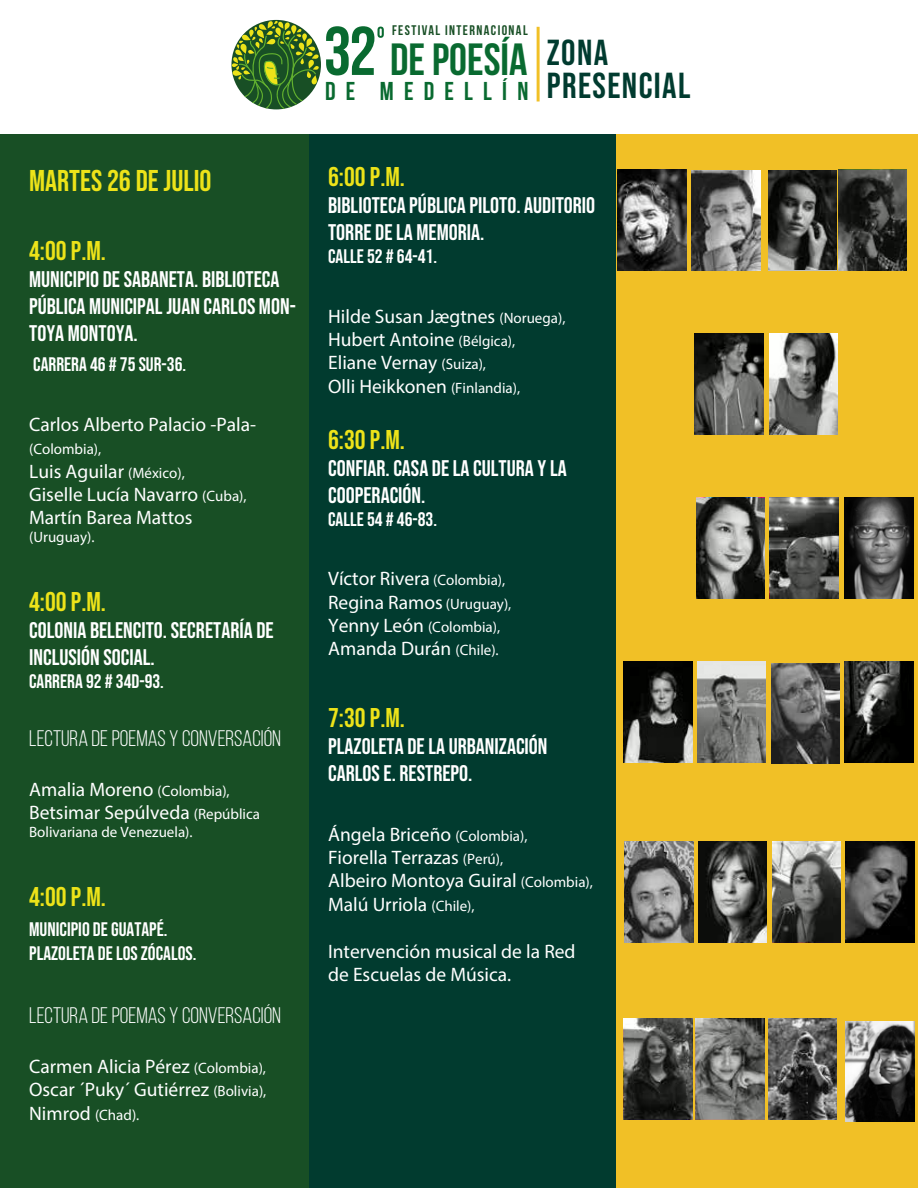
<style>
.page{position:relative;width:918px;height:1188px;background:#fff}
.page>*{position:absolute;margin:0;border:0;box-sizing:border-box;transform-origin:0 0}
.t1{font:700 45.15px "Bebas Neue";color:#096a30}
.t2{font:36px/33px "Bebas Neue";letter-spacing:.04em;color:#013b2f}
.t3{font:30px "Bebas Neue";color:#ede319}
.t4{font:27px "Bebas Neue";color:#ede319}
.t5{font:700 25.8px "Bebas Neue";letter-spacing:.395em;color:#096a30}
.t6{font:22.5px/27px "Bebas Neue";color:#fff}
.t7{font:22.5px "Bebas Neue";color:#fff}
.t8{font:19.5px/23.4px "Myriad Pro";color:#fff}
.t9{font:19.5px/23.4px "Bebas Neue";color:#fff}
.t10{font:15px "Myriad Pro";color:#fff}
.t11{font:700 13.95px "Bebas Neue";letter-spacing:.1em;color:#184f25}
.s1{font-size:15px}
.s2{font-size:19.5px}
.s3{font-size:68.85px}
</style>
<div class="page">
<div style="left:0;top:135px;width:312px;height:1053px;background:#184f25"></div>
<div style="left:309px;top:135px;width:308px;height:1053px;background:#013b2f"></div>
<div style="left:616px;top:135px;width:302px;height:1053px;background:#f1c026"></div>
<svg style="left:378px;top:27px;width:6px;height:11px"></svg>
<svg style="left:232px;top:21px;width:87px;height:88px"></svg>
<hr style="left:537px;top:27px;width:3px;height:75px;background:#f1c026">
<img style="left:618px;top:170px;width:68px;height:100px">
<img style="left:845px;top:498px;width:68px;height:100px">
<img style="left:846px;top:842px;width:68px;height:100px">
<svg style="left:768px;top:170px;width:69px;height:100px;background:#414240"></svg>
<svg style="left:695px;top:334px;width:68px;height:101px;background:#4e4f4e"></svg>
<svg style="left:696px;top:498px;width:69px;height:100px;background:#636462"></svg>
<svg style="left:770px;top:498px;width:68px;height:100px;background:#4e4f4d"></svg>
<svg style="left:697px;top:662px;width:69px;height:100px;background:#898a88"></svg>
<svg style="left:624px;top:662px;width:68px;height:100px;background:#343533"></svg>
<svg style="left:845px;top:662px;width:68px;height:100px;background:#262725"></svg>
<svg style="left:698px;top:841px;width:69px;height:101px;background:#464745"></svg>
<svg style="left:772px;top:842px;width:69px;height:100px;background:#686967"></svg>
<svg style="left:624px;top:1019px;width:68px;height:100px;background:#454644"></svg>
<svg style="left:696px;top:1019px;width:68px;height:100px;background:#727371"></svg>
<img style="left:692px;top:170px;width:68px;height:101px">
<svg style="left:769px;top:334px;width:69px;height:100px;background:#80817f"></svg>
<img style="left:771px;top:663px;width:68px;height:101px">
<img style="left:625px;top:841px;width:68px;height:101px">
<svg style="left:838px;top:170px;width:69px;height:100px;background:#363735"></svg>
<img style="left:846px;top:1021px;width:68px;height:101px">
<img style="left:768px;top:1018px;width:69px;height:101px">
<h3 class="t3" style="left:29px;top:164px;width:184px">MARTES 26 DE JULIO</h3>
<h3 class="t4" style="left:29px;top:235px;width:78px">4:00 P.M.</h3>
<p class="t6" style="left:29px;top:265px;width:268px">MUNICIPIO DE SABANETA. BIBLIOTECA<br>PÚBLICA MUNICIPAL JUAN CARLOS MON-<br>TOYA MONTOYA.</p>
<p class="t9" style="left:33px;top:353px;width:154px">CARRERA 46 # 75 SUR-36.</p>
<p class="t8" style="left:29px;top:412px;width:228px">Carlos Alberto Palacio -Pala-</p>
<p class="t10" style="left:29px;top:440px;width:74px">(Colombia),</p>
<p class="t8" style="left:29px;top:459px;width:219px">Luis Aguilar <span class="s1">(México),<br></span>Giselle Lucía Navarro <span class="s1">(Cuba),<br></span>Martín Barea Mattos</p>
<p class="t10" style="left:29px;top:528px;width:67px">(Uruguay).</p>
<h3 class="t4" style="left:29px;top:586px;width:78px">4:00 P.M.</h3>
<p class="t6" style="left:29px;top:616px;width:246px">COLONIA BELENCITO. SECRETARÍA DE<br>INCLUSIÓN SOCIAL.</p>
<p class="t9" style="left:29px;top:669px;width:136px">CARRERA 92 # 34D-93.</p>
<p class="t7" style="left:29px;top:726px;width:253px">LECTURA DE POEMAS Y CONVERSACIÓN</p>
<p class="t8" style="left:29px;top:777px;width:232px">Amalia Moreno <span class="s1">(Colombia),<br></span>Betsimar Sepúlveda <span class="s1">(República</span></p>
<p class="t10" style="left:29px;top:823px;width:165px">Bolivariana de Venezuela).</p>
<h3 class="t4" style="left:29px;top:881px;width:78px">4:00 P.M.</h3>
<p class="t9" style="left:29px;top:918px;width:169px">MUNICIPIO DE GUATAPÉ.<br>PLAZOLETA DE LOS ZÓCALOS.</p>
<p class="t7" style="left:29px;top:1003px;width:253px">LECTURA DE POEMAS Y CONVERSACIÓN</p>
<p class="t8" style="left:29px;top:1055px;width:239px">Carmen Alicia Pérez <span class="s1">(Colombia),<br></span>Oscar ´Puky´ Gutiérrez <span class="s1">(Bolivia),</span></p>
<p class="t10" style="left:29px;top:1106px;width:112px"><span class="s2">Nimrod</span> (Chad).</p>
<p class="t11" style="left:392px;top:22px;width:137px">FESTIVAL INTERNACIONAL</p>
<h1 class="t1" style="left:324px;top:34px;width:205px"><span class="s3">32</span> DE POESÍA</h1>
<h3 class="t5" style="left:325px;top:77px;width:205px">DE MEDELLÍN</h3>
<h2 class="t2" style="left:547px;top:36px;width:145px">ZONA<br>PRESENCIAL</h2>
<h3 class="t4" style="left:328px;top:161px;width:78px">6:00 P.M.</h3>
<p class="t6" style="left:328px;top:191px;width:269px">BIBLIOTECA PÚBLICA PILOTO. AUDITORIO<br>TORRE DE LA MEMORIA.</p>
<p class="t9" style="left:328px;top:245px;width:110px">CALLE 52 # 64-41.</p>
<p class="t8" style="left:328px;top:304px;width:239px">Hilde Susan Jægtnes <span class="s1">(Noruega),<br></span>Hubert Antoine <span class="s1">(Bélgica),<br></span>Eliane Vernay <span class="s1">(Suiza),<br></span>Olli Heikkonen <span class="s1">(Finlandia),</span></p>
<h3 class="t4" style="left:328px;top:424px;width:78px">6:30 P.M.</h3>
<p class="t6" style="left:328px;top:454px;width:240px">CONFIAR. CASA DE LA CULTURA Y LA<br>COOPERACIÓN.</p>
<p class="t9" style="left:328px;top:507px;width:110px">CALLE 54 # 46-83.</p>
<p class="t8" style="left:328px;top:567px;width:185px">Víctor Rivera <span class="s1">(Colombia),<br></span>Regina Ramos <span class="s1">(Uruguay),</span></p>
<p class="t10" style="left:328px;top:618px;width:174px"><span class="s2">Yenny León</span> (Colombia),</p>
<p class="t8" style="left:328px;top:637px;width:172px">Amanda Durán <span class="s1">(Chile).</span></p>
<h3 class="t4" style="left:328px;top:703px;width:78px">7:30 P.M.</h3>
<p class="t6" style="left:328px;top:733px;width:221px">PLAZOLETA DE LA URBANIZACIÓN<br>CARLOS E. RESTREPO.</p>
<p class="t8" style="left:328px;top:822px;width:266px">Ángela Briceño <span class="s1">(Colombia),<br></span>Fiorella Terrazas <span class="s1">(Perú),<br></span>Albeiro Montoya Guiral <span class="s1">(Colombia),<br></span>Malú Urriola <span class="s1">(Chile),</span></p>
<p class="t8" style="left:328px;top:939px;width:249px">Intervención musical de la Red de Escuelas de Música.</p>
</div>
